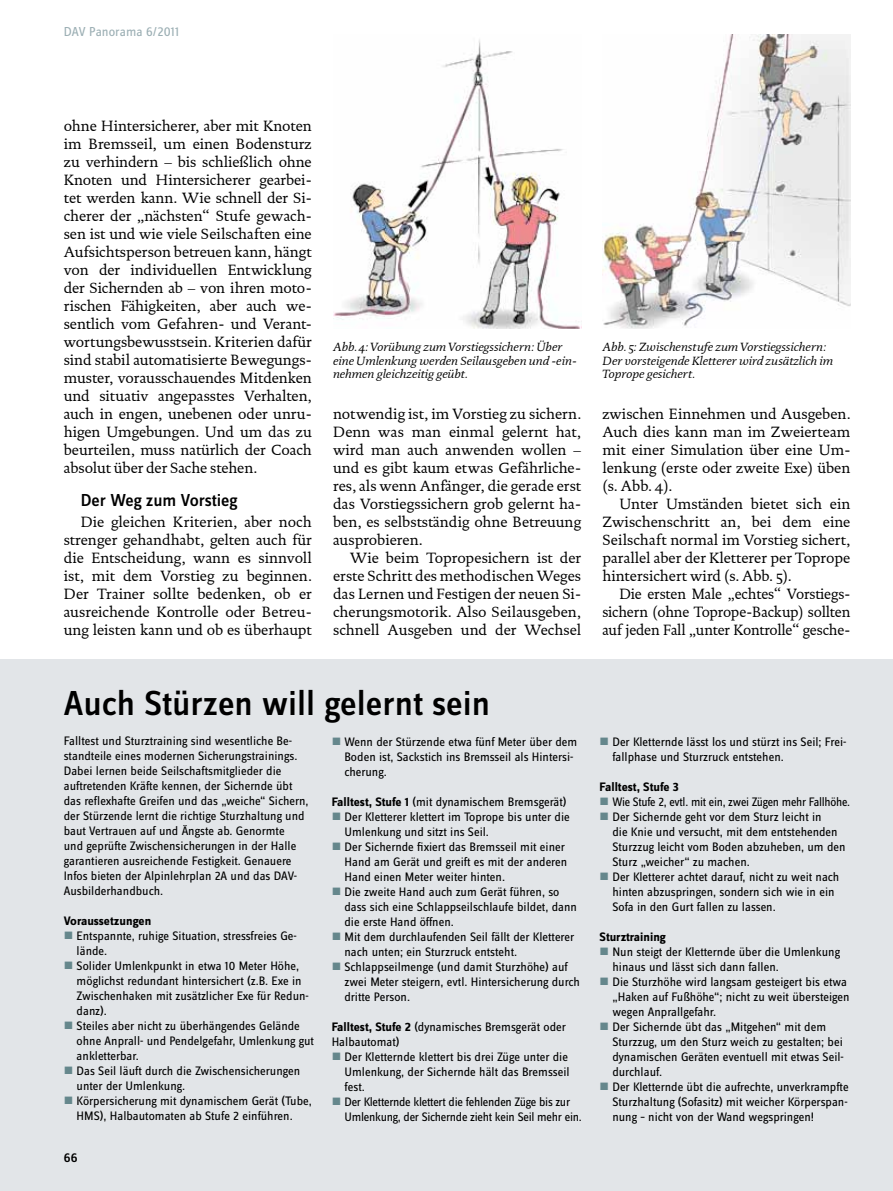
<style>
.page{position:relative;width:893px;height:1191px;background:#fff}
.page>*{position:absolute;margin:0;border:0;box-sizing:border-box;transform-origin:0 0}
.t1{font:500 36px "Zine Sans Dis";color:#000}
.t2{font:500 18px "Zine Sans Dis";color:#000}
.t3{font:15px/18px "DTL Documenta ST";color:#000;text-align:justify}
.t4{font:13.5px "Zine Sans Dis";color:#9cafb4}
.t5{font:500 13.5px "Zine Sans Dis";color:#000}
.t6{font:12.75px/15px "Zine Sans Dis";color:#000}
.t7{font:12.75px/15px "Zine Sans Dis";letter-spacing:-.02em;color:#000}
.t8{font:12.75px "Zine Sans Dis";letter-spacing:-.02em;color:#000;scale:.96 1}
.t9{font:700 12.75px "Zine Sans Dis";color:#000}
.t10{font:italic 12px/13.5px "DTL Documenta ST";color:#000}
.s1{color:#65878c}
.s2{font-weight:700}
</style>
<div class="page">
<div style="left:0;top:659px;width:893px;height:532px;background:#e2e5e8"></div>
<img style="left:333px;top:39px;width:248px;height:290px">
<img style="left:602px;top:35px;width:248px;height:294px">
<p class="t4" style="left:64px;top:25px;width:117px">DAV Panorama 6/2011</p>
<p class="t3" style="left:64px;top:117px;width:250px">ohne Hintersicherer, aber mit Knoten im Bremsseil, um einen Bodensturz zu verhindern – bis schließlich ohne Knoten und Hintersicherer gearbei&shy;tet werden kann. Wie schnell der Si&shy;cherer der „nächsten“ Stufe gewach&shy;sen ist und wie viele Seilschaften eine Aufsichtsperson betreuen kann, hängt von der individuellen Entwicklung der Sichernden ab – von ihren moto&shy;rischen Fähigkeiten, aber auch we&shy;sentlich vom Gefahren- und Verant&shy;wortungsbewusstsein. Kriterien dafür sind stabil automatisierte Bewegungs&shy;muster, vorausschauendes Mitdenken und situativ angepasstes Verhalten, auch in engen, unebenen oder unru&shy;higen Umgebungen. Und um das zu beurteilen, muss natürlich der Coach absolut über der Sache stehen.</p>
<h2 class="t2" style="left:81px;top:490px;width:158px">Der Weg zum Vorstieg</h2>
<p class="t3" style="left:64px;top:513px;width:250px;text-indent:17px">Die gleichen Kriterien, aber noch strenger gehandhabt, gelten auch für die Entscheidung, wann es sinnvoll ist, mit dem Vorstieg zu beginnen.<br>Der Trainer sollte bedenken, ob er ausreichende Kontrolle oder Betreu&shy;ung leisten kann und ob es überhaupt</p>
<p class="t10" style="left:333px;top:340px;width:245px">Abb. 4: Vorübung zum Vorstiegssichern: Über eine Umlenkung werden Seilausgeben und -ein&shy;nehmen gleichzeitig geübt.</p>
<p class="t10" style="left:602px;top:340px;width:232px">Abb. 5: Zwischenstufe zum Vorstiegssichern:<br>Der vorsteigende Kletterer wird zusätzlich im<br>Toprope gesichert.</p>
<p class="t3" style="left:333px;top:405px;width:250px">notwendig ist, im Vorstieg zu sichern.<br>Denn was man einmal gelernt hat, wird man auch anwenden wollen – und es gibt kaum etwas Gefährliche&shy;res, als wenn Anfänger, die gerade erst das Vorstiegssichern grob gelernt ha&shy;ben, es selbstständig ohne Betreuung ausprobieren.</p>
<p class="t3" style="left:333px;top:549px;width:250px;text-indent:17px">Wie beim Topropesichern ist der erste Schritt des methodischen Weges das Lernen und Festigen der neuen Si&shy;cherungsmotorik. Also Seilausgeben, schnell Ausgeben und der Wechsel</p>
<p class="t3" style="left:602px;top:405px;width:250px">zwischen Einnehmen und Ausgeben.<br>Auch dies kann man im Zweierteam mit einer Simulation über eine Um&shy;lenkung (erste oder zweite Exe) üben (s. Abb. 4).</p>
<p class="t3" style="left:602px;top:495px;width:250px;text-indent:17px">Unter Umständen bietet sich ein Zwischenschritt an, bei dem eine Seilschaft normal im Vorstieg sichert, parallel aber der Kletterer per Toprope hintersichert wird (s. Abb. 5).</p>
<p class="t3" style="left:602px;top:585px;width:250px;text-indent:17px">Die ersten Male „echtes“ Vorstiegs&shy;sichern (ohne Toprope-Backup) sollten auf jeden Fall „unter Kontrolle“ gesche-</p>
<h1 class="t1" style="left:64px;top:684px;width:428px">Auch Stürzen will gelernt sein</h1>
<p class="t6" style="left:64px;top:733px;width:246px">Falltest und Sturztraining sind wesentliche Be&shy;standteile eines modernen Sicherungstrainings.<br>Dabei lernen beide Seilschaftsmitglieder die auftretenden Kräfte kennen, der Sichernde übt das reflexhafte Greifen und das „weiche“ Sichern, der Stürzende lernt die richtige Sturzhaltung und baut Vertrauen auf und Ängste ab. Genormte<br>und geprüfte Zwischensicherungen in der Halle garantieren ausreichende Festigkeit. Genauere Infos bieten der Alpinlehrplan 2A und das DAV-Ausbilderhandbuch.</p>
<p class="t9" style="left:64px;top:913px;width:89px">Voraussetzungen</p>
<p class="t6" style="left:77px;top:928px;width:222px;text-indent:-13px"><span class="s1">■</span> Entspannte, ruhige Situation, stressfreies Ge&shy;lände.</p>
<p class="t6" style="left:77px;top:958px;width:234px;text-indent:-13px"><span class="s1">■</span> Solider Umlenkpunkt in etwa 10 Meter Höhe, möglichst redundant hintersichert (z.B. Exe in Zwischenhaken mit zusätzlicher Exe für Redun&shy;danz).</p>
<p class="t6" style="left:77px;top:1018px;width:239px;text-indent:-13px"><span class="s1">■</span> Steiles aber nicht zu überhängendes Gelände ohne Anprall- und Pendelgefahr, Umlenkung gut ankletterbar.</p>
<p class="t6" style="left:77px;top:1063px;width:225px;text-indent:-13px"><span class="s1">■</span> Das Seil läuft durch die Zwischensicherungen unter der Umlenkung.</p>
<p class="t6" style="left:64px;top:1093px;width:250px;text-align:center"><span class="s1">■</span> Körpersicherung mit dynamischem Gerät (Tube,<br>HMS), Halbautomaten ab Stufe 2 einführen.</p>
<p class="t5" style="left:64px;top:1150px;width:15px">66</p>
<p class="t6" style="left:344px;top:734px;width:234px;text-indent:-13px"><span class="s1">■</span> Wenn der Stürzende etwa fünf Meter über dem<br>Boden ist, Sackstich ins Bremsseil als Hintersi&shy;cherung.</p>
<p class="t6" style="left:332px;top:794px;width:236px"><span class="s2">Falltest, Stufe 1</span> (mit dynamischem Bremsgerät)</p>
<p class="t6" style="left:344px;top:809px;width:227px;text-indent:-13px"><span class="s1">■</span> Der Kletterer klettert im Toprope bis unter die<br>Umlenkung und sitzt ins Seil.</p>
<p class="t6" style="left:344px;top:839px;width:224px;text-indent:-13px"><span class="s1">■</span> Der Sichernde fixiert das Bremsseil mit einer<br>Hand am Gerät und greift es mit der anderen<br>Hand einen Meter weiter hinten.</p>
<p class="t6" style="left:344px;top:884px;width:234px;text-indent:-13px"><span class="s1">■</span> Die zweite Hand auch zum Gerät führen, so dass sich eine Schlappseilschlaufe bildet, dann die erste Hand öffnen.</p>
<p class="t6" style="left:344px;top:929px;width:231px;text-indent:-13px"><span class="s1">■</span> Mit dem durchlaufenden Seil fällt der Kletterer nach unten; ein Sturzruck entsteht.</p>
<p class="t6" style="left:344px;top:959px;width:237px;text-indent:-13px"><span class="s1">■</span> Schlappseilmenge (und damit Sturzhöhe) auf zwei Meter steigern, evtl. Hintersicherung durch dritte Person.</p>
<p class="t6" style="left:332px;top:1019px;width:236px"><span class="s2">Falltest, Stufe 2</span> (dynamisches Bremsgerät oder<br>Halbautomat)</p>
<p class="t6" style="left:344px;top:1049px;width:227px;text-indent:-13px"><span class="s1">■</span> Der Kletternde klettert bis drei Züge unter die<br>Umlenkung, der Sichernde hält das Bremsseil fest.</p>
<p class="t7" style="left:344px;top:1094px;width:239px;text-indent:-13px"><span class="s1">■</span> Der Kletternde klettert die fehlenden Züge bis zur<br>Umlenkung, der Sichernde zieht kein Seil mehr ein.</p>
<p class="t6" style="left:612px;top:734px;width:236px;text-indent:-13px"><span class="s1">■</span> Der Kletternde lässt los und stürzt ins Seil; Frei&shy;fallphase und Sturzruck entstehen.</p>
<p class="t9" style="left:600px;top:779px;width:81px">Falltest, Stufe 3</p>
<p class="t8" style="left:600px;top:794px;width:263px"><span class="s1">■</span> Wie Stufe 2, evtl. mit ein, zwei Zügen mehr Fallhöhe.</p>
<p class="t6" style="left:612px;top:809px;width:235px;text-indent:-13px"><span class="s1">■</span> Der Sichernde geht vor dem Sturz leicht in<br>die Knie und versucht, mit dem entstehenden Sturzzug leicht vom Boden abzuheben, um den Sturz „weicher“ zu machen.</p>
<p class="t6" style="left:612px;top:869px;width:229px;text-indent:-13px"><span class="s1">■</span> Der Kletterer achtet darauf, nicht zu weit nach hinten abzuspringen, sondern sich wie in ein<br>Sofa in den Gurt fallen zu lassen.</p>
<p class="t9" style="left:600px;top:929px;width:68px">Sturztraining</p>
<p class="t6" style="left:612px;top:944px;width:229px;text-indent:-13px"><span class="s1">■</span> Nun steigt der Kletternde über die Umlenkung hinaus und lässt sich dann fallen.</p>
<p class="t6" style="left:612px;top:974px;width:239px;text-indent:-13px"><span class="s1">■</span> Die Sturzhöhe wird langsam gesteigert bis etwa „Haken auf Fußhöhe“; nicht zu weit übersteigen wegen Anprallgefahr.</p>
<p class="t6" style="left:612px;top:1019px;width:233px;text-indent:-13px"><span class="s1">■</span> Der Sichernde übt das „Mitgehen“ mit dem Sturzzug, um den Sturz weich zu gestalten; bei dynamischen Geräten eventuell mit etwas Seil&shy;durchlauf.</p>
<p class="t6" style="left:612px;top:1079px;width:238px;text-align:justify;text-indent:-13px"><span class="s1">■</span> Der Kletternde übt die aufrechte, unverkrampfte Sturzhaltung (Sofasitz) mit weicher Körperspan&shy;nung – nicht von der Wand wegspringen!</p>
</div>
